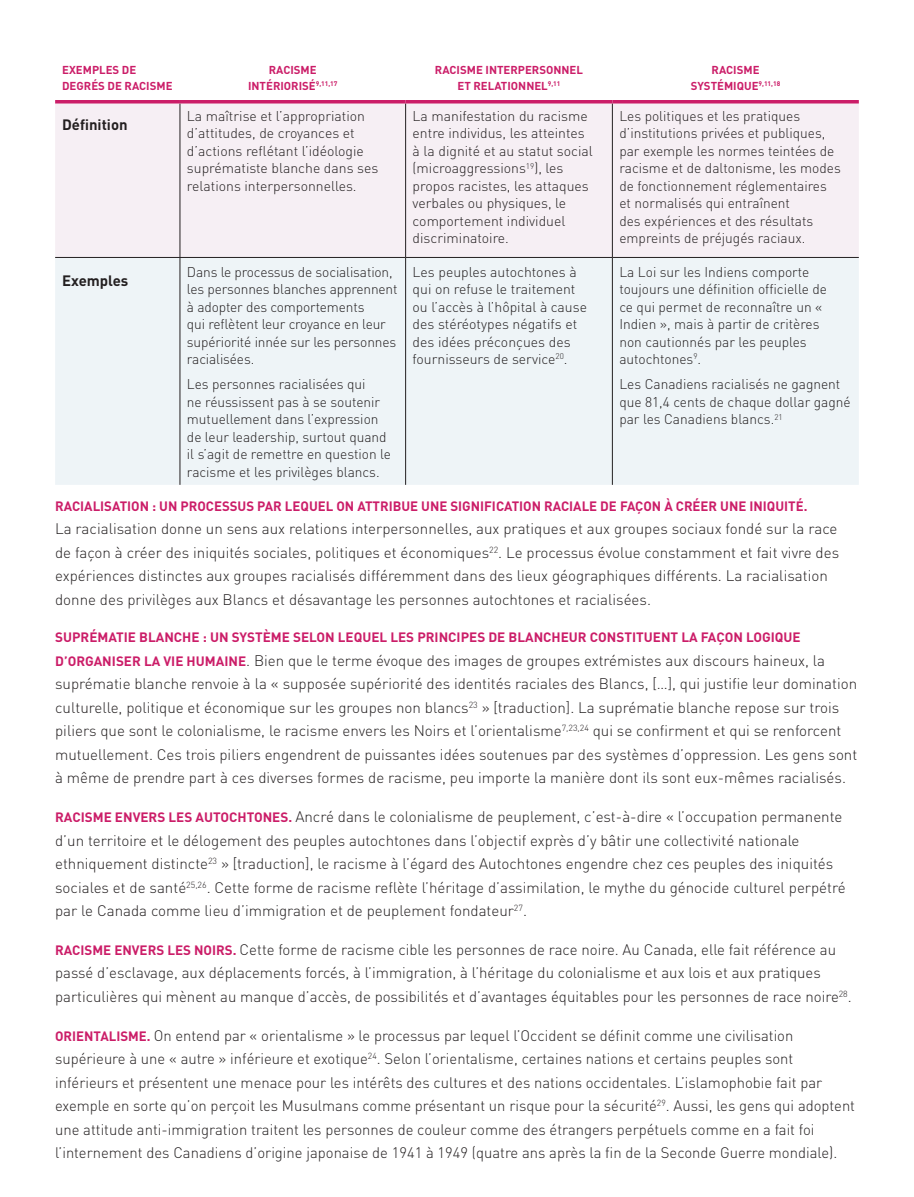
<style>
.page{position:relative;width:914px;height:1197px;background:#fff}
.page>*{position:absolute;margin:0;border:0;box-sizing:border-box;transform-origin:0 0}
.t1{font:300 15.05px/23.4px "DIN";color:#231f20}
.t2{font:700 14.88px "DIN";color:#231f20}
.t3{font:300 14px/17.5px "DIN";color:#231f20}
.t4{font:700 13.47px "DIN";color:#cb1d68}
.t5{font:700 11.38px/15.8px "DIN";color:#cb1d68;text-align:center}
.s1{font-weight:700;font-size:13.47px;color:#cb1d68}
</style>
<div class="page">
<div style="left:55px;top:104px;width:803px;height:153px;background:#f6eff4"></div>
<div style="left:55px;top:258px;width:803px;height:227px;background:#eef4f7"></div>
<hr style="left:180px;top:104px;width:1px;height:153px;background:#231f20">
<hr style="left:405px;top:104px;width:1px;height:153px;background:#231f20">
<hr style="left:612px;top:104px;width:1px;height:153px;background:#231f20">
<hr style="left:55px;top:257px;width:125px;height:1px;background:#231f20">
<hr style="left:180px;top:257px;width:225px;height:1px;background:#231f20">
<hr style="left:180px;top:258px;width:1px;height:227px;background:#231f20">
<hr style="left:405px;top:257px;width:207px;height:1px;background:#231f20">
<hr style="left:405px;top:258px;width:1px;height:227px;background:#231f20">
<hr style="left:612px;top:257px;width:246px;height:1px;background:#231f20">
<hr style="left:612px;top:258px;width:1px;height:227px;background:#231f20">
<svg style="left:55px;top:100px;width:125px;height:4px"></svg>
<svg style="left:180px;top:100px;width:225px;height:4px"></svg>
<svg style="left:405px;top:100px;width:207px;height:4px"></svg>
<svg style="left:612px;top:100px;width:246px;height:4px"></svg>
<p class="t5" style="left:62px;top:62px;width:112px;text-align:left">EXEMPLES DE<br>DEGRÉS DE RACISME</p>
<p class="t5" style="left:248px;top:62px;width:91px">RACISME<br>INTÉRIORISÉ<sup>9,11,17</sup></p>
<p class="t5" style="left:435px;top:62px;width:150px">RACISME INTERPERSONNEL<br>ET RELATIONNEL<sup>9,11</sup></p>
<p class="t5" style="left:691px;top:62px;width:91px">RACISME<br>SYSTÉMIQUE<sup>9,11,18</sup></p>
<p class="t2" style="left:62px;top:115px;width:67px">DÉFINITION</p>
<p class="t3" style="left:187px;top:107px;width:193px">La maîtrise et l’appropriation d’attitudes, de croyances et d’actions reflétant l’idéologie suprématiste blanche dans ses relations interpersonnelles.</p>
<p class="t3" style="left:412px;top:107px;width:182px">La manifestation du racisme entre individus, les atteintes à la dignité et au statut social (microaggressions<sup>19</sup>), les propos racistes, les attaques verbales ou physiques, le comportement individuel discriminatoire.</p>
<p class="t3" style="left:619px;top:107px;width:223px">Les politiques et les pratiques d’institutions privées et publiques, par exemple les normes teintées de racisme et de daltonisme, les modes de fonctionnement réglementaires et normalisés qui entraînent<br>des expériences et des résultats empreints de préjugés raciaux.</p>
<p class="t2" style="left:62px;top:270px;width:68px">EXEMPLES</p>
<p class="t3" style="left:187px;top:263px;width:212px">Dans le processus de socialisation, les personnes blanches apprennent à adopter des comportements<br>qui reflètent leur croyance en leur supériorité innée sur les personnes racialisées.</p>
<p class="t3" style="left:187px;top:376px;width:205px">Les personnes racialisées qui<br>ne réussissent pas à se soutenir mutuellement dans l’expression de leur leadership, surtout quand il s’agit de remettre en question le racisme et les privilèges blancs.</p>
<p class="t3" style="left:412px;top:263px;width:176px">Les peuples autochtones à qui on refuse le traitement ou l’accès à l’hôpital à cause des stéréotypes négatifs et des idées préconçues des fournisseurs de service<sup>20</sup>.</p>
<p class="t3" style="left:619px;top:263px;width:209px">La Loi sur les Indiens comporte toujours une définition officielle de ce qui permet de reconnaître un «<br>Indien », mais à partir de critères non cautionnés par les peuples autochtones<sup>9</sup>.</p>
<p class="t3" style="left:619px;top:376px;width:233px">Les Canadiens racialisés ne gagnent que 81,4 cents de chaque dollar gagné par les Canadiens blancs.<sup>21</sup></p>
<p class="t4" style="left:55px;top:497px;width:753px">RACIALISATION : UN PROCESSUS PAR LEQUEL ON ATTRIBUE UNE SIGNIFICATION RACIALE DE FAÇON À CRÉER UNE INIQUITÉ.</p>
<p class="t1" style="left:55px;top:517px;width:785px">La racialisation donne un sens aux relations interpersonnelles, aux pratiques et aux groupes sociaux fondé sur la race de façon à créer des iniquités sociales, politiques et économiques<sup>22</sup>. Le processus évolue constamment et fait vivre des expériences distinctes aux groupes racialisés différemment dans des lieux géographiques différents. La racialisation donne des privilèges aux Blancs et désavantage les personnes autochtones et racialisées.</p>
<p class="t4" style="left:55px;top:629px;width:747px">SUPRÉMATIE BLANCHE : UN SYSTÈME SELON LEQUEL LES PRINCIPES DE BLANCHEUR CONSTITUENT LA FAÇON LOGIQUE</p>
<p class="t1" style="left:55px;top:648px;width:803px"><span class="s1">D’ORGANISER LA VIE HUMAINE</span>. Bien que le terme évoque des images de groupes extrémistes aux discours haineux, la suprématie blanche renvoie à la « supposée supériorité des identités raciales des Blancs, […], qui justifie leur domination culturelle, politique et économique sur les groupes non blancs<sup>23</sup> » [traduction]. La suprématie blanche repose sur trois piliers que sont le colonialisme, le racisme envers les Noirs et l’orientalisme<sup>7,23,24</sup> qui se confirment et qui se renforcent mutuellement. Ces trois piliers engendrent de puissantes idées soutenues par des systèmes d’oppression. Les gens sont à même de prendre part à ces diverses formes de racisme, peu importe la manière dont ils sont eux-mêmes racialisés.</p>
<p class="t1" style="left:55px;top:805px;width:792px"><span class="s1">RACISME ENVERS LES AUTOCHTONES.</span> Ancré dans le colonialisme de peuplement, c’est-à-dire « l’occupation permanente d’un territoire et le délogement des peuples autochtones dans l’objectif exprès d’y bâtir une collectivité nationale ethniquement distincte<sup>23</sup> » [traduction], le racisme à l’égard des Autochtones engendre chez ces peuples des iniquités sociales et de santé<sup>25,26</sup>. Cette forme de racisme reflète l’héritage d’assimilation, le mythe du génocide culturel perpétré par le Canada comme lieu d’immigration et de peuplement fondateur<sup>27</sup>.</p>
<p class="t1" style="left:55px;top:938px;width:798px"><span class="s1">RACISME ENVERS LES NOIRS.</span> Cette forme de racisme cible les personnes de race noire. Au Canada, elle fait référence au passé d’esclavage, aux déplacements forcés, à l’immigration, à l’héritage du colonialisme et aux lois et aux pratiques particulières qui mènent au manque d’accès, de possibilités et d’avantages équitables pour les personnes de race noire<sup>28</sup>.</p>
<p class="t1" style="left:55px;top:1023px;width:801px"><span class="s1">ORIENTALISME.</span> On entend par « orientalisme » le processus par lequel l’Occident se définit comme une civilisation supérieure à une « autre » inférieure et exotique<sup>24</sup>. Selon l’orientalisme, certaines nations et certains peuples sont inférieurs et présentent une menace pour les intérêts des cultures et des nations occidentales. L’islamophobie fait par exemple en sorte qu’on perçoit les Musulmans comme présentant un risque pour la sécurité<sup>29</sup>. Aussi, les gens qui adoptent une attitude anti-immigration traitent les personnes de couleur comme des étrangers perpétuels comme en a fait foi l’internement des Canadiens d’origine japonaise de 1941 à 1949 (quatre ans après la fin de la Seconde Guerre mondiale).</p>
</div>
